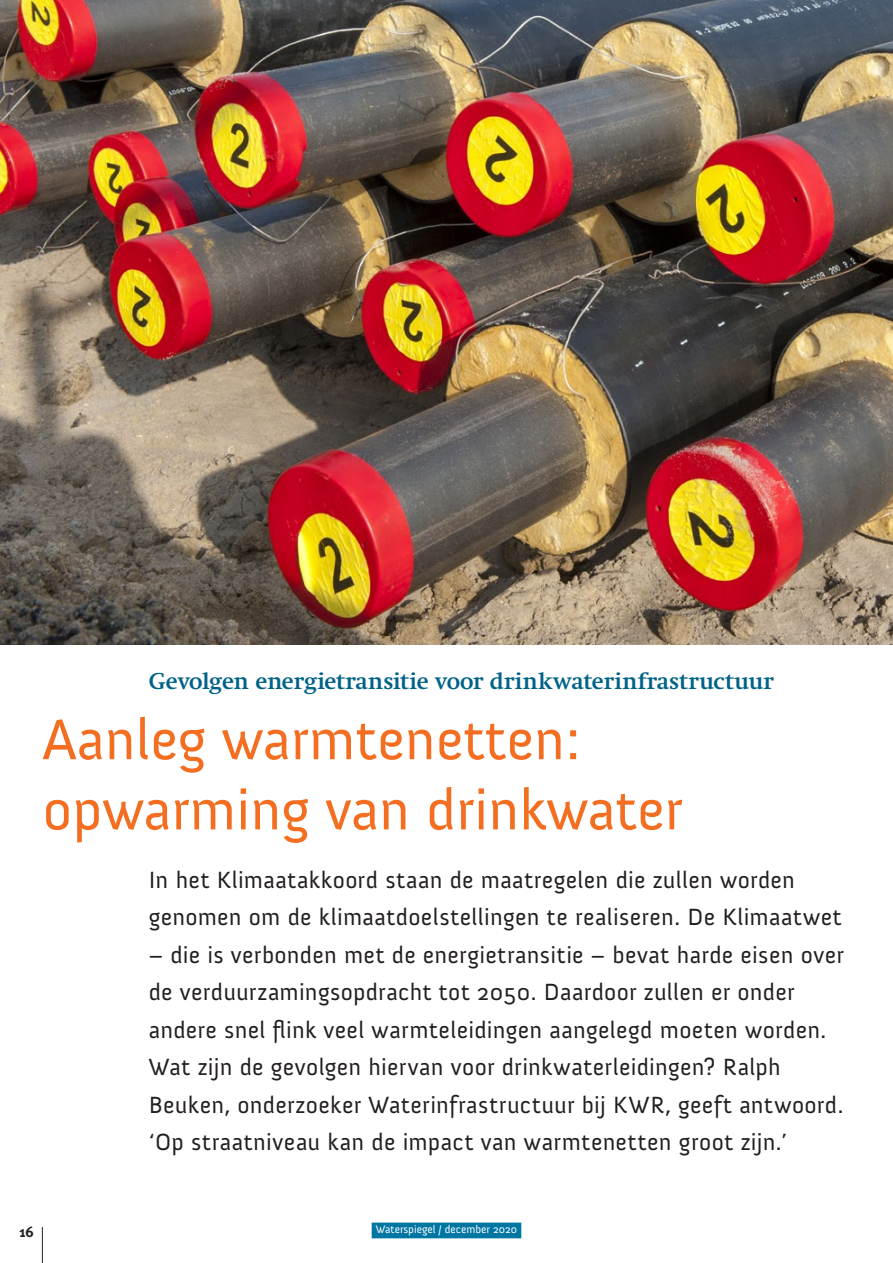
<style>
.page{position:relative;width:893px;height:1263px;background:#fff}
.page>*{position:absolute;margin:0;border:0;box-sizing:border-box;transform-origin:0 0}
.t1{font:58.5px/70.2px "Anivers";color:#f36e21}
.t2{font:24px/37.5px "Anivers";letter-spacing:.015em;color:#231f20}
.t3{font:700 22.5px "Swift";color:#006288}
.t4{font:700 15px "Meta Plus";color:#231f20}
.t5{font:11.25px "Anivers";color:#fff}
</style>
<div class="page">
<hr style="left:42px;top:1227px;width:1px;height:36px;background:#231f20">
<div style="left:372px;top:1222px;width:149px;height:16px;background:#0076a3"></div>
<img style="left:0;top:0;width:893px;height:644px">
<p class="t3" style="left:149px;top:668px;width:626px">Gevolgen energietransitie voor drinkwaterinfrastructuur</p>
<h1 class="t1" style="left:43px;top:705px;width:641px">Aanleg warmtenetten: opwarming van drinkwater</h1>
<p class="t2" style="left:149px;top:861px;width:694px">In het Klimaatakkoord staan de maatregelen die zullen worden genomen om de klimaatdoelstellingen te realiseren. De Klimaatwet</p>
<p class="t2" style="left:149px;top:936px;width:696px">– die is verbonden met de energietransitie – bevat harde eisen over de verduurzamingsopdracht tot 2050. Daardoor zullen er onder andere snel flink veel warmteleidingen aangelegd moeten worden.<br>Wat zijn de gevolgen hiervan voor drinkwaterleidingen? Ralph Beuken, onderzoeker Waterinfrastructuur bij KWR, geeft antwoord. ‘Op straatniveau kan de impact van warmtenetten groot zijn.’</p>
<p class="t4" style="left:19px;top:1223px;width:16px">16</p>
<p class="t5" style="left:376px;top:1223px;width:143px">Waterspiegel / december 2020</p>
</div>
